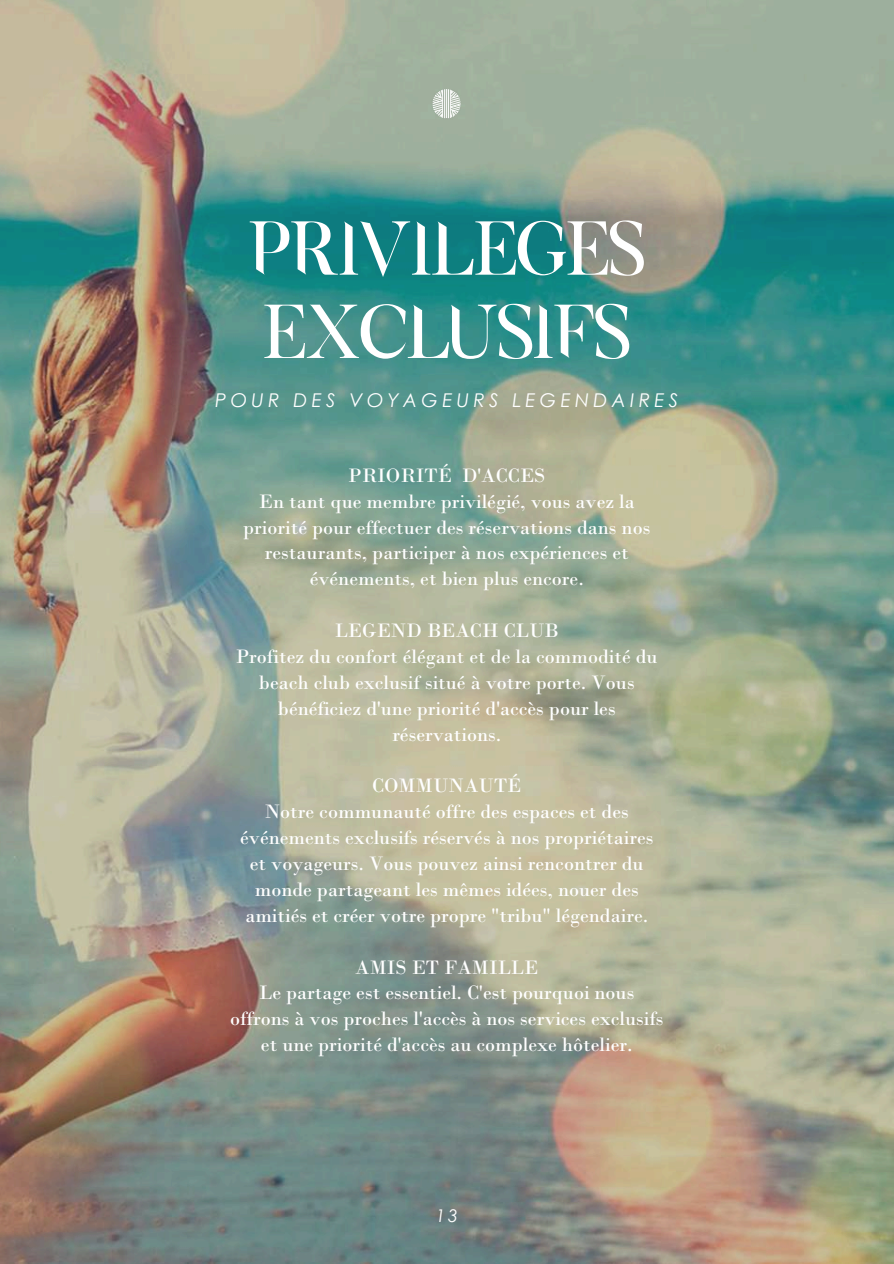
<style>
.page{position:relative;width:894px;height:1264px;background:#fff}
.page>*{position:absolute;margin:0;border:0;box-sizing:border-box;transform-origin:0 0}
.t1{font:72.9px/83.2px "Exodus Demo Sa";letter-spacing:-.035em;color:#fff}
.t2{font:20.4px/25.8px "Bodoni MT Std";color:#fff;text-align:center}
.t3{font:italic 18.9px "Century Gothic";letter-spacing:.225em;color:#fff}
.t4{font:italic 17.55px "Century Gothic";color:#fff}
</style>
<div class="page">
<img style="left:0;top:0;width:893px;height:1263px">
<img style="left:432px;top:89px;width:30px;height:31px">
<h1 class="t1" style="left:247px;top:203px;width:400px">PRIVILEGES<br>EXCLUSIFS</h1>
<p class="t3" style="left:215px;top:388px;width:464px">POUR DES VOYAGEURS LEGENDAIRES</p>
<p class="t2" style="left:243px;top:465px;width:408px">PRIORITÉ D'ACCES<br>En tant que membre privilégié, vous avez la priorité pour effectuer des réservations dans nos restaurants, participer à nos expériences et événements, et bien plus encore.</p>
<p class="t2" style="left:236px;top:620px;width:423px">LEGEND BEACH CLUB<br>Profitez du confort élégant et de la commodité du beach club exclusif situé à votre porte. Vous bénéficiez d'une priorité d'accès pour les réservations.</p>
<p class="t2" style="left:240px;top:776px;width:414px">COMMUNAUTÉ<br>Notre communauté offre des espaces et des événements exclusifs réservés à nos propriétaires et voyageurs. Vous pouvez ainsi rencontrer du monde partageant les mêmes idées, nouer des amitiés et créer votre propre "tribu" légendaire.</p>
<p class="t2" style="left:230px;top:957px;width:435px">AMIS ET FAMILLE<br>Le partage est essentiel. C'est pourquoi nous offrons à vos proches l'accès à nos services exclusifs et une priorité d'accès au complexe hôtelier.</p>
<p class="t4" style="left:436px;top:1204px;width:23px">13</p>
</div>
